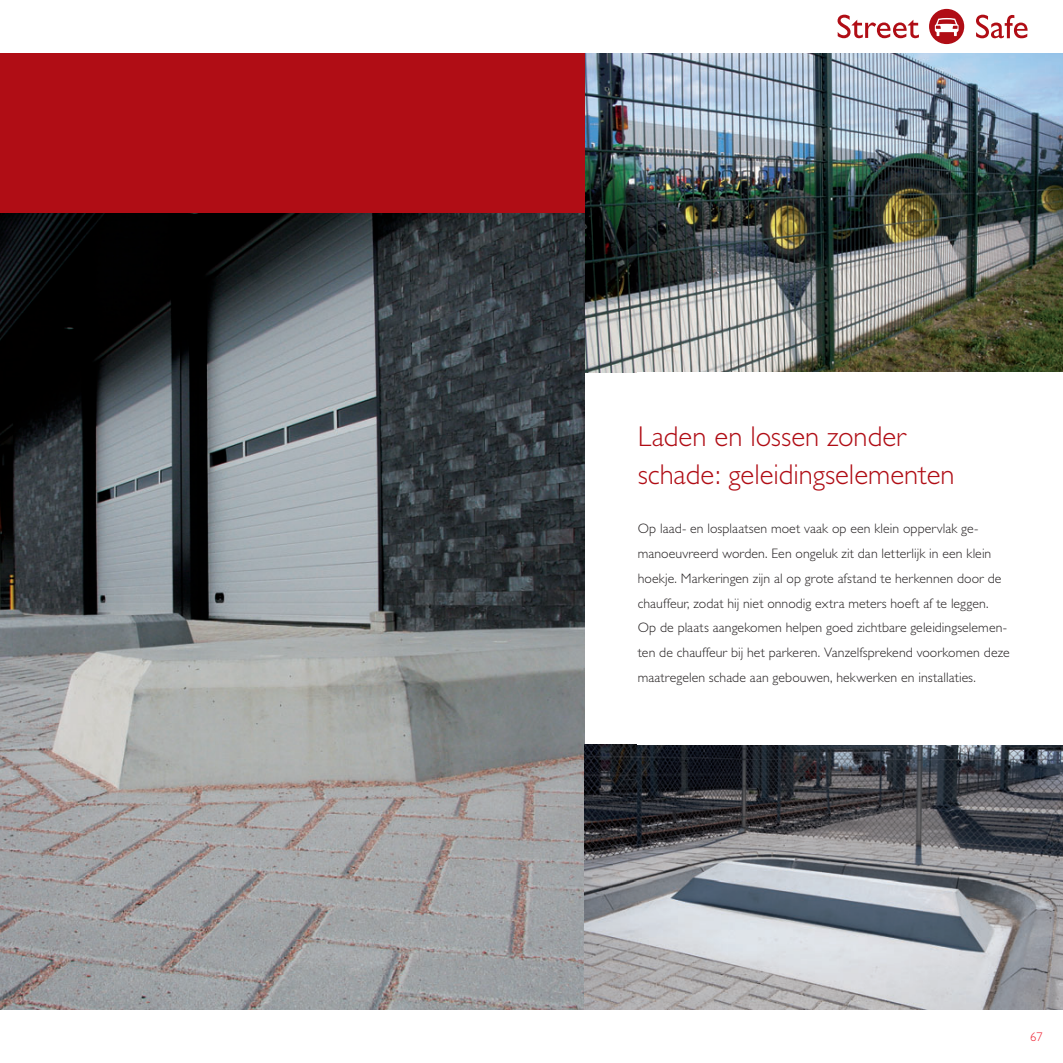
<style>
.page{position:relative;width:1063px;height:1063px;background:#fff}
.page>*{position:absolute;margin:0;border:0;box-sizing:border-box;transform-origin:0 0}
.t1{font:300 28.75px/37.2px "Gill Sans";color:#b00d15}
.t2{font:300 13.75px/24.8px "Gill Sans";letter-spacing:.005em;color:#231f20}
.t3{font:300 12.5px "Gill Sans";color:#ee1b2c}
</style>
<div class="page">
<img style="left:585px;top:53px;width:478px;height:319px">
<img style="left:0;top:213px;width:585px;height:797px">
<img style="left:585px;top:744px;width:478px;height:266px">
<div style="left:0;top:53px;width:585px;height:160px;background:#b00d15"></div>
<svg style="left:929px;top:9px;width:35px;height:35px"></svg>
<svg style="left:976px;top:15px;width:52px;height:23px"></svg>
<svg style="left:838px;top:15px;width:81px;height:23px"></svg>
<h1 class="t1" style="left:638px;top:421px;width:318px">Laden en lossen zonder schade: geleidingselementen</h1>
<p class="t2" style="left:638px;top:518px;width:373px">Op laad- en losplaatsen moet vaak op een klein oppervlak ge&shy;manoeuvreerd worden. Een ongeluk zit dan letterlijk in een klein hoekje. Markeringen zijn al op grote afstand te herkennen door de chauffeur, zodat hij niet onnodig extra meters hoeft af te leggen.<br>Op de plaats aangekomen helpen goed zichtbare geleidingselemen&shy;ten de chauffeur bij het parkeren. Vanzelfsprekend voorkomen deze maatregelen schade aan gebouwen, hekwerken en installaties.</p>
<p class="t3" style="left:1030px;top:1032px;width:14px">67</p>
</div>
